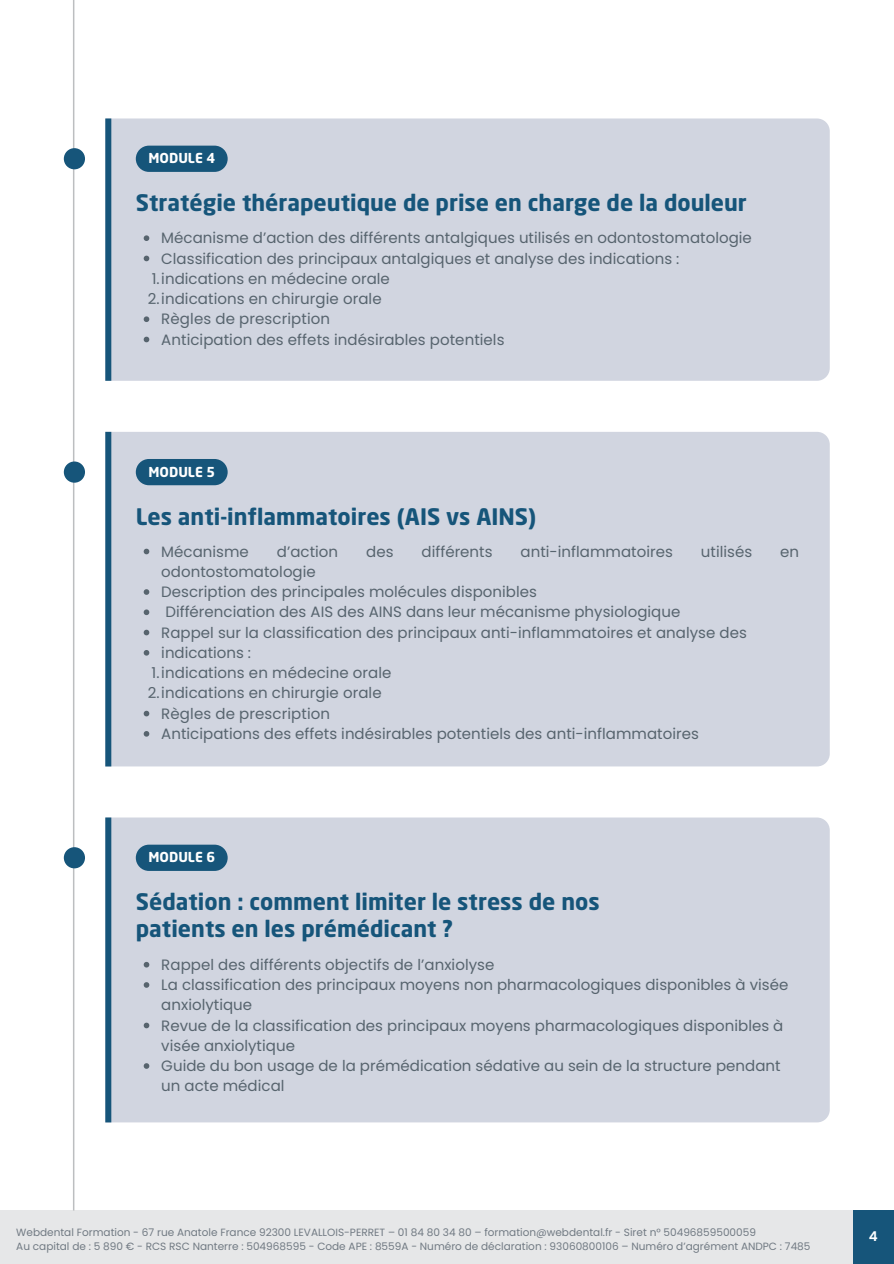
<style>
.page{position:relative;width:894px;height:1264px;background:#fff}
.page>*{position:absolute;margin:0;border:0;box-sizing:border-box;transform-origin:0 0}
.t1{font:700 22.5px/27px "Neo Sans Std";color:#16557a}
.t2{font:15px/20.2px "Poppins";color:#57646e}
.t3{font:700 13.5px "Neo Sans Std";color:#fff}
.t4{font:600 13.5px "Poppins";color:#fff}
.t5{font:10.5px "Poppins";color:#717a83}
</style>
<div class="page">
<div style="left:0;top:1210px;width:893px;height:53px;background:#e6e7e8"></div>
<div style="left:852px;top:1210px;width:41px;height:53px;background:#16557a"></div>
<hr style="left:73px;top:0;width:1px;height:1210px;background:#bcbec0">
<div style="left:64px;top:148px;width:21px;height:21px;background:#16557a;border-radius:50%"></div>
<div style="left:111px;top:118px;width:718px;height:263px;background:#d1d5e0"></div>
<div style="left:105px;top:118px;width:6px;height:263px;background:#16557a"></div>
<div style="left:136px;top:146px;width:91px;height:26px;background:#16557a;border-radius:13px"></div>
<div style="left:64px;top:461px;width:21px;height:21px;background:#16557a;border-radius:50%"></div>
<div style="left:111px;top:432px;width:718px;height:334px;background:#d1d5e0"></div>
<div style="left:105px;top:432px;width:6px;height:334px;background:#16557a"></div>
<div style="left:136px;top:459px;width:91px;height:26px;background:#16557a;border-radius:13px"></div>
<div style="left:64px;top:847px;width:21px;height:21px;background:#16557a;border-radius:50%"></div>
<div style="left:111px;top:817px;width:718px;height:305px;background:#d1d5e0"></div>
<div style="left:105px;top:817px;width:6px;height:305px;background:#16557a"></div>
<div style="left:136px;top:844px;width:91px;height:27px;background:#16557a;border-radius:13px"></div>
<svg style="left:144px;top:235px;width:5px;height:6px"></svg>
<svg style="left:144px;top:256px;width:5px;height:5px"></svg>
<svg style="left:144px;top:316px;width:5px;height:6px"></svg>
<svg style="left:144px;top:337px;width:5px;height:5px"></svg>
<svg style="left:144px;top:548px;width:5px;height:6px"></svg>
<svg style="left:144px;top:589px;width:5px;height:6px"></svg>
<svg style="left:144px;top:609px;width:5px;height:6px"></svg>
<svg style="left:144px;top:629px;width:5px;height:6px"></svg>
<svg style="left:144px;top:650px;width:5px;height:5px"></svg>
<svg style="left:144px;top:710px;width:5px;height:6px"></svg>
<svg style="left:144px;top:731px;width:5px;height:5px"></svg>
<svg style="left:144px;top:961px;width:5px;height:6px"></svg>
<svg style="left:144px;top:982px;width:5px;height:5px"></svg>
<svg style="left:144px;top:1022px;width:5px;height:6px"></svg>
<svg style="left:144px;top:1063px;width:5px;height:5px"></svg>
<div style="left:237px;top:143px;width:48px;height:34px;background:#d1d5e0"></div>
<div style="left:229px;top:462px;width:48px;height:35px;background:#d1d5e0"></div>
<div style="left:229px;top:841px;width:48px;height:35px;background:#d1d5e0"></div>
<p class="t3" style="left:148px;top:153px;width:68px">MODULE 4</p>
<p class="t1" style="left:136px;top:192px;width:612px">Stratégie thérapeutique de prise en charge de la douleur</p>
<p class="t2" style="left:161px;top:228px;width:592px">Mécanisme d’action des différents antalgiques utilisés en odontostomatologie</p>
<p class="t2" style="left:161px;top:248px;width:519px">Classification des principaux antalgiques et analyse des indications :</p>
<p class="t2" style="left:152px;top:268px;width:239px">1.indications en médecine orale</p>
<p class="t2" style="left:148px;top:289px;width:235px">2.indications en chirurgie orale</p>
<p class="t2" style="left:161px;top:309px;width:170px">Règles de prescription</p>
<p class="t2" style="left:161px;top:329px;width:344px">Anticipation des effets indésirables potentiels</p>
<p class="t3" style="left:148px;top:466px;width:68px">MODULE 5</p>
<p class="t1" style="left:136px;top:505px;width:402px">Les anti-inflammatoires (AIS vs AINS)</p>
<h2 class="t2" style="left:161px;top:541px;width:89px">Mécanisme</h2>
<h2 class="t2" style="left:277px;top:541px;width:63px">d’action</h2>
<h2 class="t2" style="left:366px;top:541px;width:29px">des</h2>
<h2 class="t2" style="left:421px;top:541px;width:73px">différents</h2>
<h2 class="t2" style="left:520px;top:541px;width:154px">anti-inflammatoires</h2>
<h2 class="t2" style="left:700px;top:541px;width:53px">utilisés</h2>
<h2 class="t2" style="left:780px;top:541px;width:20px">en</h2>
<h2 class="t2" style="left:161px;top:561px;width:156px">odontostomatologie</h2>
<h1 class="t2" style="left:161px;top:581px;width:377px">Description des principales molécules disponibles</h1>
<p class="t2" style="left:165px;top:602px;width:516px">Différenciation des AIS des AINS dans leur mécanisme physiologique</p>
<p class="t2" style="left:161px;top:622px;width:587px">Rappel sur la classification des principaux anti-inflammatoires et analyse des</p>
<p class="t2" style="left:161px;top:642px;width:91px">indications :</p>
<p class="t2" style="left:152px;top:662px;width:241px">1.indications en médecine orale</p>
<p class="t2" style="left:148px;top:683px;width:235px">2.indications en chirurgie orale</p>
<p class="t2" style="left:161px;top:703px;width:170px">Règles de prescription</p>
<p class="t2" style="left:161px;top:723px;width:539px">Anticipations des effets indésirables potentiels des anti-inflammatoires</p>
<p class="t3" style="left:148px;top:851px;width:68px">MODULE 6</p>
<p class="t1" style="left:136px;top:890px;width:465px">Sédation : comment limiter le stress de nos patients en les prémédicant ?</p>
<p class="t2" style="left:161px;top:954px;width:334px">Rappel des différents objectifs de l’anxiolyse</p>
<p class="t2" style="left:161px;top:974px;width:628px">La classification des principaux moyens non pharmacologiques disponibles à visée anxiolytique</p>
<h2 class="t2" style="left:161px;top:1015px;width:623px">Revue de la classification des principaux moyens pharmacologiques disponibles à visée anxiolytique</h2>
<h1 class="t2" style="left:161px;top:1055px;width:620px">Guide du bon usage de la prémédication sédative au sein de la structure pendant un acte médical</h1>
<p class="t5" style="left:16px;top:1225px;width:741px">Webdental Formation - 67 rue Anatole France 92300 LEVALLOIS-PERRET – 01 84 80 34 80 – formation@webdental.fr - Siret n° 50496859500059</p>
<h2 class="t5" style="left:16px;top:1238px;width:795px">Au capital de : 5 890 € - RCS RSC Nanterre : 504968595 - Code APE : 8559A - Numéro de déclaration : 93060800106 – Numéro d’agrément ANDPC : 7485</h2>
<h1 class="t4" style="left:868px;top:1226px;width:10px">4</h1>
</div>
